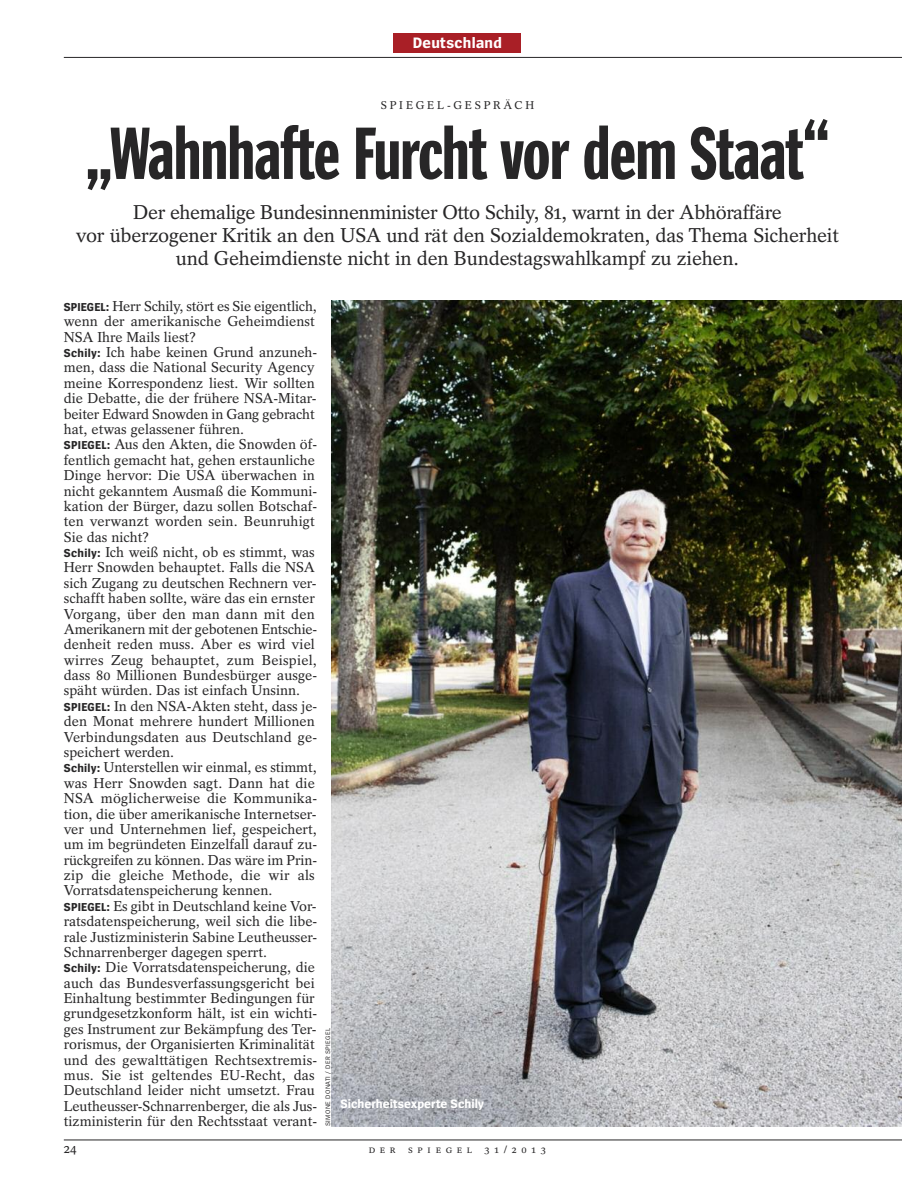
<style>
.page{position:relative;width:902px;height:1191px;background:#fff}
.page>*{position:absolute;margin:0;border:0;box-sizing:border-box;transform-origin:0 0}
.t1{font:75px "Spiegel Headline";letter-spacing:-.01em;color:#272627}
.t2{font:19.8px/22.8px "Spiegel Serif";letter-spacing:-.01em;color:#272627;text-align:center}
.t3{font:700 15.75px "Spiegel Sans";letter-spacing:.02em;color:#fff}
.t4{font:14.25px/15.3px "Spiegel Serif";color:#272627}
.t5{font:13.5px "Spiegel Serif";color:#272627}
.t6{font:700 12.75px "Spiegel Sans";color:#fff}
.t7{font:11.25px "Spiegel Serif";letter-spacing:.245em;color:#272627}
.t8{font:10.5px "Spiegel Serif";letter-spacing:.45em;color:#272627}
.t9{font:6.75px "Spiegel Sans";letter-spacing:.05em;color:#272627}
.s1{font-family:"Spiegel Sans";font-weight:700;font-size:12px}
</style>
<div class="page">
<div style="left:393px;top:34px;width:128px;height:19px;background:#a91f26"></div>
<hr style="left:64px;top:1139px;width:837px;height:1px;background:#272627">
<hr style="left:64px;top:57px;width:837px;height:1px;background:#272627">
<img style="left:332px;top:301px;width:569px;height:825px">
<p class="t3" style="left:412px;top:37px;width:91px">Deutschland</p>
<p class="t7" style="left:380px;top:101px;width:155px">SPIEGEL-GESPRÄCH</p>
<h1 class="t1" style="left:86px;top:125px;width:745px">„Wahnhafte Furcht vor dem Staat“</h1>
<h2 class="t2" style="left:76px;top:203px;width:764px">Der ehemalige Bundesinnenminister Otto Schily, 81, warnt in der Abhöraffäre<br>vor überzogener Kritik an den USA und rät den Sozialdemokraten, das Thema Sicherheit und Geheimdienste nicht in den Bundestagswahlkampf zu ziehen.</h2>
<p class="t4" style="left:64px;top:300px;width:255px"><span class="s1">SPIEGEL:</span> Herr Schily, stört es Sie eigentlich, wenn der amerikanische Geheimdienst NSA Ihre Mails liest?<br><span class="s1">Schily:</span> Ich habe keinen Grund anzuneh&shy;men, dass die National Security Agency meine Korrespondenz liest. Wir sollten die Debatte, die der frühere NSA-Mitar&shy;beiter Edward Snowden in Gang gebracht hat, etwas gelassener führen.<br><span class="s1">SPIEGEL:</span> Aus den Akten, die Snowden öf&shy;fentlich gemacht hat, gehen erstaunliche Dinge hervor: Die USA überwachen in nicht gekanntem Ausmaß die Kommuni&shy;kation der Bürger, dazu sollen Botschaf&shy;ten verwanzt worden sein. Beunruhigt Sie das nicht?<br><span class="s1">Schily:</span> Ich weiß nicht, ob es stimmt, was Herr Snowden behauptet. Falls die NSA sich Zugang zu deutschen Rechnern ver&shy;schafft haben sollte, wäre das ein ernster Vorgang, über den man dann mit den Amerikanern mit der gebotenen Entschie&shy;denheit reden muss. Aber es wird viel wirres Zeug behauptet, zum Beispiel, dass 80 Millionen Bundesbürger ausge&shy;späht würden. Das ist einfach Unsinn.<br><span class="s1">SPIEGEL:</span> In den NSA-Akten steht, dass je&shy;den Monat mehrere hundert Millionen Verbindungsdaten aus Deutschland ge&shy;speichert werden.<br><span class="s1">Schily:</span> Unterstellen wir einmal, es stimmt, was Herr Snowden sagt. Dann hat die NSA möglicherweise die Kommunika&shy;tion, die über amerikanische Internetser&shy;ver und Unternehmen lief, gespeichert, um im begründeten Einzelfall darauf zu&shy;rückgreifen zu können. Das wäre im Prin&shy;zip die gleiche Methode, die wir als Vorratsdatenspeicherung kennen.<br><span class="s1">SPIEGEL:</span> Es gibt in Deutschland keine Vor&shy;ratsdatenspeicherung, weil sich die libe&shy;rale Justizministerin Sabine Leutheusser-Schnarrenberger dagegen sperrt.<br><span class="s1">Schily:</span> Die Vorratsdatenspeicherung, die auch das Bundesverfassungsgericht bei Einhaltung bestimmter Bedingungen für grundgesetzkonform hält, ist ein wichti&shy;ges Instrument zur Bekämpfung des Ter&shy;rorismus, der Organisierten Kriminalität und des gewalttätigen Rechtsextremis&shy;mus. Sie ist geltendes EU-Recht, das Deutschland leider nicht umsetzt. Frau Leutheusser-Schnarrenberger, die als Jus&shy;tizministerin für den Rechtsstaat verant-</p>
<p class="t5" style="left:64px;top:1143px;width:15px">24</p>
<p class="t9" style="left:325px;top:1126px;width:99px;rotate:-90deg">SIMONE DONATI / DER SPIEGEL</p>
<p class="t6" style="left:340px;top:1098px;width:145px">Sicherheitsexperte Schily</p>
<p class="t8" style="left:368px;top:1145px;width:179px">DER SPIEGEL 31/2013</p>
</div>
